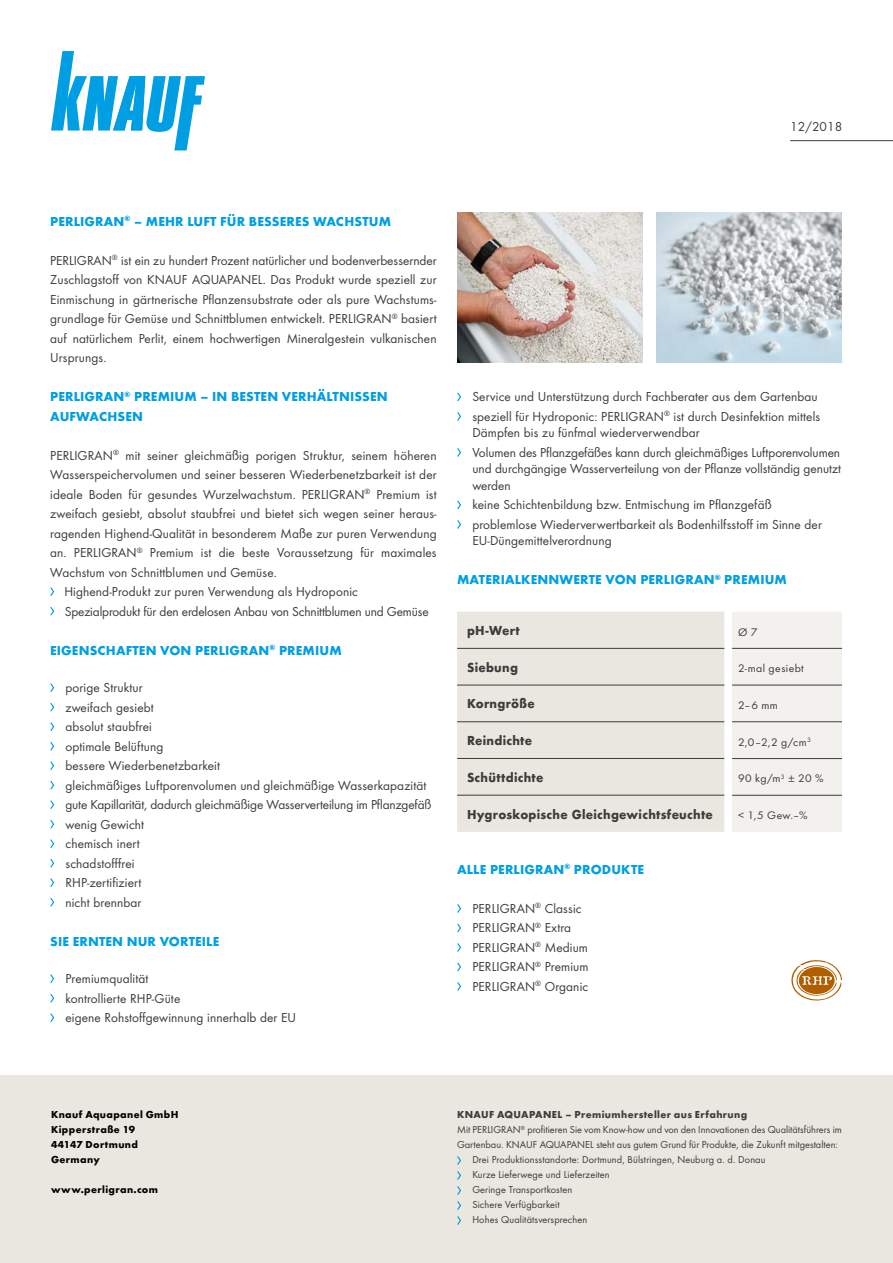
<style>
.page{position:relative;width:893px;height:1263px;background:#fff}
.page>*{position:absolute;margin:0;border:0;box-sizing:border-box;transform-origin:0 0}
.t1{font:13.5px/19.5px "KNAUF Futura";letter-spacing:.01em;color:#3c3c3b}
.t2{font:700 13.5px/19.5px "KNAUF Futura";letter-spacing:.01em;color:#009fe3}
.t3{font:13.5px "KNAUF Futura";letter-spacing:-.01em;color:#3c3c3b}
.t4{font:700 12px "Futura";letter-spacing:.025em;color:#3c3c3b;scale:.95 1}
.t5{font:11.4px "KNAUF Futura";letter-spacing:.035em;color:#3c3c3b;scale:1.05 1}
.t6{font:10.5px "KNAUF Futura";color:#3c3c3b}
.t7{font:700 10.5px/15px "KNAUF Futura";letter-spacing:.035em;color:#000}
.t8{font:700 10.5px "KNAUF Futura";letter-spacing:.035em;color:#3c3c3b}
</style>
<div class="page">
<div style="left:0;top:1076px;width:893px;height:187px;background:#eae7e0"></div>
<img style="left:457px;top:213px;width:186px;height:149px">
<img style="left:656px;top:213px;width:186px;height:149px">
<svg style="left:791px;top:960px;width:51px;height:40px"></svg>
<svg style="left:51px;top:51px;width:154px;height:99px"></svg>
<svg style="left:457px;top:1156px;width:5px;height:69px"></svg>
<svg style="left:50px;top:587px;width:5px;height:9px"></svg>
<svg style="left:50px;top:607px;width:5px;height:9px"></svg>
<svg style="left:50px;top:683px;width:5px;height:9px"></svg>
<svg style="left:50px;top:703px;width:5px;height:9px"></svg>
<svg style="left:50px;top:722px;width:5px;height:9px"></svg>
<svg style="left:50px;top:742px;width:5px;height:9px"></svg>
<svg style="left:50px;top:761px;width:5px;height:9px"></svg>
<svg style="left:50px;top:781px;width:5px;height:9px"></svg>
<svg style="left:50px;top:800px;width:5px;height:9px"></svg>
<svg style="left:50px;top:820px;width:5px;height:9px"></svg>
<svg style="left:50px;top:839px;width:5px;height:9px"></svg>
<svg style="left:50px;top:859px;width:5px;height:9px"></svg>
<svg style="left:50px;top:878px;width:5px;height:9px"></svg>
<svg style="left:50px;top:898px;width:5px;height:9px"></svg>
<svg style="left:50px;top:974px;width:5px;height:9px"></svg>
<svg style="left:50px;top:994px;width:5px;height:9px"></svg>
<svg style="left:50px;top:1013px;width:5px;height:9px"></svg>
<svg style="left:457px;top:392px;width:4px;height:10px"></svg>
<svg style="left:457px;top:412px;width:5px;height:9px"></svg>
<svg style="left:457px;top:448px;width:5px;height:9px"></svg>
<svg style="left:457px;top:500px;width:4px;height:10px"></svg>
<svg style="left:457px;top:520px;width:5px;height:9px"></svg>
<svg style="left:457px;top:904px;width:5px;height:9px"></svg>
<svg style="left:457px;top:923px;width:4px;height:10px"></svg>
<svg style="left:457px;top:943px;width:5px;height:9px"></svg>
<svg style="left:457px;top:962px;width:4px;height:10px"></svg>
<svg style="left:457px;top:982px;width:5px;height:9px"></svg>
<hr style="left:790px;top:140px;width:103px;height:1px;background:#3c3c3b">
<div style="left:457px;top:612px;width:267px;height:220px;background:#eae7e0"></div>
<hr style="left:457px;top:648px;width:267px;height:1px;background:#3c3c3b">
<hr style="left:457px;top:685px;width:267px;height:1px;background:#3c3c3b">
<hr style="left:457px;top:721px;width:267px;height:1px;background:#3c3c3b">
<hr style="left:457px;top:758px;width:267px;height:1px;background:#3c3c3b">
<hr style="left:457px;top:795px;width:267px;height:1px;background:#3c3c3b">
<div style="left:732px;top:612px;width:110px;height:220px;background:#f3f1ed"></div>
<hr style="left:732px;top:648px;width:110px;height:1px;background:#3c3c3b">
<hr style="left:732px;top:685px;width:110px;height:1px;background:#3c3c3b">
<hr style="left:732px;top:721px;width:110px;height:1px;background:#3c3c3b">
<hr style="left:732px;top:758px;width:110px;height:1px;background:#3c3c3b">
<hr style="left:732px;top:795px;width:110px;height:1px;background:#3c3c3b">
<p class="t1" style="left:790px;top:116px;width:53px">12/2018</p>
<p class="t2" style="left:50px;top:211px;width:342px">PERLIGRAN<sup>®</sup> – MEHR LUFT FÜR BESSERES WACHSTUM</p>
<p class="t1" style="left:50px;top:250px;width:388px;text-align:justify">PERLIGRAN<sup>®</sup> ist ein zu hundert Prozent natürlicher und bodenverbessernder Zuschlagstoff von KNAUF AQUAPANEL. Das Produkt wurde speziell zur Einmischung in gärtnerische Pflanzensubstrate oder als pure Wachstums&shy;grundlage für Gemüse und Schnittblumen entwickelt. PERLIGRAN<sup>®</sup> basiert auf natürlichem Perlit, einem hochwertigen Mineralgestein vulkanischen Ursprungs.</p>
<p class="t2" style="left:50px;top:386px;width:339px">PERLIGRAN<sup>®</sup> PREMIUM – IN BESTEN VERHÄLTNISSEN<br>AUFWACHSEN</p>
<p class="t1" style="left:50px;top:445px;width:388px">PERLIGRAN<sup>®</sup> mit seiner gleichmäßig porigen Struktur, seinem höheren</p>
<p class="t1" style="left:50px;top:465px;width:388px">Wasserspeichervolumen und seiner besseren Wiederbenetzbarkeit ist der</p>
<p class="t1" style="left:50px;top:484px;width:388px">ideale Boden für gesundes Wurzelwachstum. PERLIGRAN<sup>®</sup> Premium ist</p>
<p class="t1" style="left:50px;top:504px;width:388px">zweifach gesiebt, absolut staubfrei und bietet sich wegen seiner heraus-</p>
<p class="t1" style="left:50px;top:523px;width:388px">ragenden Highend-Qualität in besonderem Maße zur puren Verwendung</p>
<p class="t1" style="left:50px;top:543px;width:388px">an. PERLIGRAN<sup>®</sup> Premium ist die beste Voraussetzung für maximales</p>
<p class="t1" style="left:50px;top:562px;width:228px">Wachstum von Schnittblumen und Gemüse.</p>
<p class="t1" style="left:64px;top:582px;width:295px">Highend-Produkt zur puren Verwendung als Hydroponic</p>
<p class="t3" style="left:65px;top:603px;width:366px">Spezialprodukt für den erdelosen Anbau von Schnittblumen und Gemüse</p>
<p class="t2" style="left:50px;top:640px;width:293px">EIGENSCHAFTEN VON PERLIGRAN<sup>®</sup> PREMIUM</p>
<p class="t1" style="left:65px;top:678px;width:368px">porige Struktur<br>zweifach gesiebt<br>absolut staubfrei<br>optimale Belüftung<br>bessere Wiederbenetzbarkeit<br>gleichmäßiges Luftporenvolumen und gleichmäßige Wasserkapazität gute Kapillarität, dadurch gleichmäßige Wasserverteilung im Pflanzgefäß wenig Gewicht<br>chemisch inert<br>schadstofffrei<br>RHP-zertifiziert<br>nicht brennbar</p>
<p class="t2" style="left:50px;top:931px;width:171px">SIE ERNTEN NUR VORTEILE</p>
<p class="t1" style="left:65px;top:969px;width:232px">Premiumqualität<br>kontrollierte RHP-Güte<br>eigene Rohstoffgewinnung innerhalb der EU</p>
<p class="t1" style="left:472px;top:387px;width:349px">Service und Unterstützung durch Fachberater aus dem Gartenbau speziell für Hydroponic: PERLIGRAN<sup>®</sup> ist durch Desinfektion mittels</p>
<p class="t1" style="left:472px;top:423px;width:369px">Dämpfen bis zu fünfmal wiederverwendbar<br>Volumen des Pflanzgefäßes kann durch gleichmäßiges Luftporenvolumen</p>
<p class="t1" style="left:472px;top:460px;width:370px;line-height:16.5px">und durchgängige Wasserverteilung von der Pflanze vollständig genutzt werden</p>
<p class="t1" style="left:472px;top:495px;width:351px">keine Schichtenbildung bzw. Entmischung im Pflanzgefäß problemlose Wiederverwertbarkeit als Bodenhilfsstoff im Sinne der</p>
<p class="t1" style="left:472px;top:531px;width:141px">EU-Düngemittelverordnung</p>
<p class="t2" style="left:457px;top:570px;width:331px">MATERIALKENNWERTE VON PERLIGRAN<sup>®</sup> PREMIUM</p>
<p class="t4" style="left:467px;top:622px;width:57px">pH-Wert</p>
<p class="t4" style="left:467px;top:658px;width:55px">Siebung</p>
<p class="t4" style="left:467px;top:695px;width:73px">Korngröße</p>
<p class="t4" style="left:467px;top:732px;width:70px">Reindichte</p>
<p class="t4" style="left:467px;top:769px;width:82px">Schüttdichte</p>
<p class="t4" style="left:467px;top:805px;width:260px">Hygroskopische Gleichgewichtsfeuchte</p>
<p class="t2" style="left:457px;top:859px;width:189px">ALLE PERLIGRAN<sup>®</sup> PRODUKTE</p>
<p class="t1" style="left:472px;top:898px;width:118px">PERLIGRAN<sup>®</sup> Classic<br>PERLIGRAN<sup>®</sup> Extra<br>PERLIGRAN<sup>®</sup> Medium<br>PERLIGRAN<sup>®</sup> Premium<br>PERLIGRAN<sup>®</sup> Organic</p>
<p class="t5" style="left:738px;top:625px;width:20px">Ø 7</p>
<p class="t5" style="left:738px;top:662px;width:64px">2-mal gesiebt</p>
<p class="t5" style="left:738px;top:698px;width:40px">2–6 mm</p>
<p class="t5" style="left:738px;top:735px;width:71px">2,0–2,2 g/cm<sup>3</sup></p>
<p class="t5" style="left:738px;top:772px;width:83px">90 kg/m<sup>3</sup> ± 20 %</p>
<p class="t5" style="left:738px;top:808px;width:68px">&lt; 1,5 Gew.–%</p>
<p class="t7" style="left:51px;top:1107px;width:129px">Knauf Aquapanel GmbH<br>Kipperstraße 19<br>44147 Dortmund<br>Germany</p>
<p class="t7" style="left:51px;top:1182px;width:108px">www.perligran.com</p>
<p class="t8" style="left:457px;top:1108px;width:292px">KNAUF AQUAPANEL – Premiumhersteller aus Erfahrung</p>
<p class="t6" style="left:457px;top:1123px;width:386px">Mit PERLIGRAN<sup>®</sup> profitieren Sie vom Know-how und von den Innovationen des Qualitätsführers im</p>
<p class="t6" style="left:457px;top:1138px;width:382px">Gartenbau. KNAUF AQUAPANEL steht aus gutem Grund für Produkte, die Zukunft mitgestalten:</p>
<p class="t6" style="left:472px;top:1153px;width:295px">Drei Produktionsstandorte: Dortmund, Bülstringen, Neuburg a. d. Donau</p>
<p class="t6" style="left:472px;top:1168px;width:139px">Kurze Lieferwege und Lieferzeiten</p>
<p class="t6" style="left:472px;top:1183px;width:101px">Geringe Transportkosten</p>
<p class="t6" style="left:472px;top:1198px;width:89px">Sichere Verfügbarkeit</p>
<p class="t6" style="left:472px;top:1213px;width:116px">Hohes Qualitätsversprechen</p>
</div>
